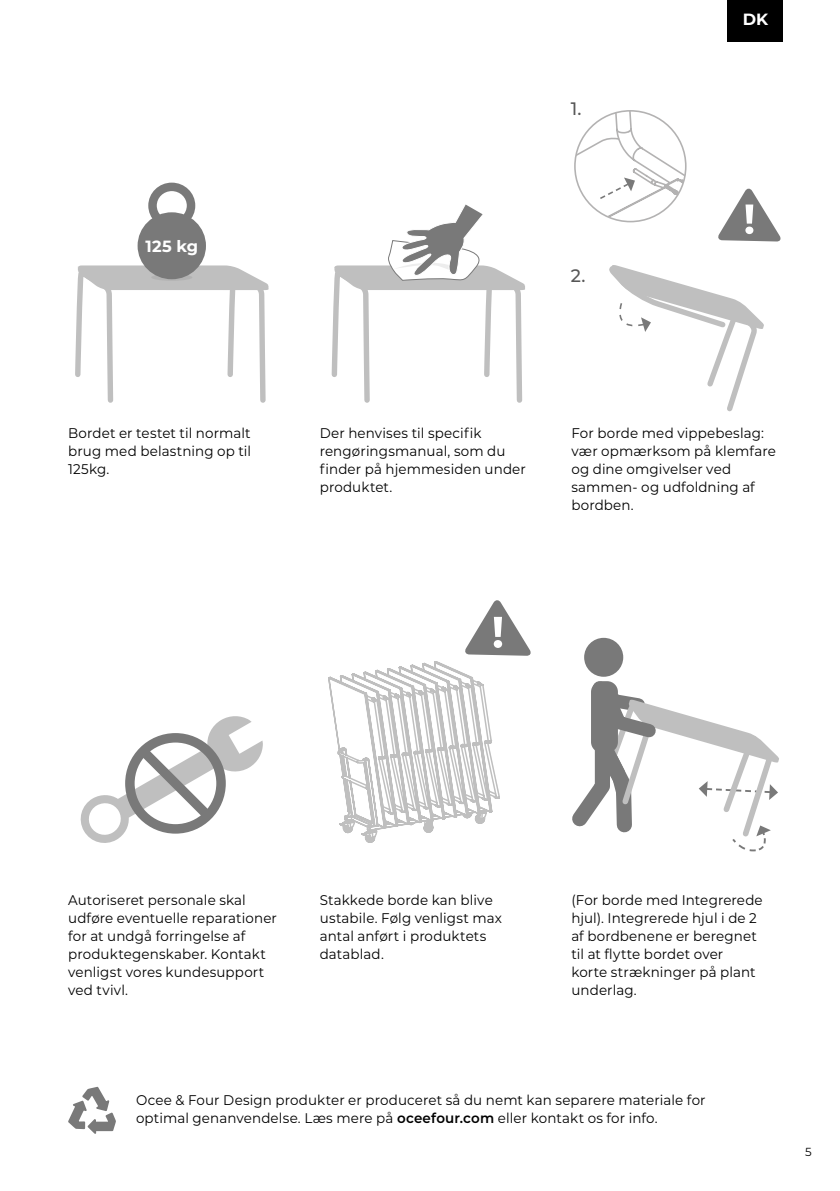
<style>
.page{position:relative;width:840px;height:1191px;background:#fff}
.page>*{position:absolute;margin:0;border:0;box-sizing:border-box;transform-origin:0 0}
.t1{font:500 18px "Montserrat";color:#000}
.t2{font:700 16.2px "Montserrat";letter-spacing:.01em;color:#fff}
.t3{font:14px/18px "Montserrat";letter-spacing:.01em;color:#000;scale:.96 1}
.t4{font:11.6px "Montserrat";color:#000}
.s1{font-weight:600}
</style>
<div class="page">
<div style="left:727px;top:0;width:55px;height:41px;background:#000"></div>
<svg style="left:68px;top:1086px;width:48px;height:48px"></svg>
<svg style="left:80px;top:716px;width:183px;height:127px"></svg>
<svg style="left:718px;top:188px;width:63px;height:53px"></svg>
<svg style="left:331px;top:204px;width:194px;height:199px"></svg>
<svg style="left:75px;top:264px;width:194px;height:139px"></svg>
<svg style="left:151px;top:274px;width:41px;height:7px"></svg>
<div style="left:137px;top:212px;width:69px;height:67px;background:#797979;border-radius:50%"></div>
<div style="left:148px;top:183px;width:47px;height:46px;border:8px solid #797979;border-radius:50%"></div>
<svg style="left:328px;top:600px;width:203px;height:243px"></svg>
<div style="left:583px;top:638px;width:40px;height:39px;background:#797979;border-radius:50%"></div>
<svg style="left:572px;top:669px;width:206px;height:183px"></svg>
<svg style="left:609px;top:265px;width:154px;height:147px"></svg>
<svg style="left:574px;top:111px;width:111px;height:111px"></svg>
<p class="t2" style="left:145px;top:235px;width:54px">125 kg</p>
<p class="t1" style="left:570px;top:96px;width:12px">1.</p>
<p class="t1" style="left:570px;top:263px;width:16px">2.</p>
<p class="t2" style="left:742px;top:8px;width:27px">DK</p>
<p class="t3" style="left:68px;top:423px;width:192px;text-align:justify">Bordet er testet til normalt brug med belastning op til 125kg.</p>
<p class="t3" style="left:319px;top:423px;width:216px">Der henvises til specifik rengøringsmanual, som du finder på hjemmesiden under produktet.</p>
<p class="t3" style="left:571px;top:423px;width:215px">For borde med vippebeslag: vær opmærksom på klemfare og dine omgivelser ved sammen- og udfoldning af bordben.</p>
<p class="t3" style="left:68px;top:890px;width:219px">Autoriseret personale skal udføre eventuelle reparationer for at undgå forringelse af produktegenskaber. Kontakt venligst vores kundesupport ved tvivl.</p>
<p class="t3" style="left:319px;top:890px;width:191px">Stakkede borde kan blive ustabile. Følg venligst max antal anført i produktets datablad.</p>
<p class="t3" style="left:571px;top:890px;width:201px">(For borde med Integrerede hjul). Integrerede hjul i de 2 af bordbenene er beregnet til at flytte bordet over korte strækninger på plant underlag.</p>
<p class="t3" style="left:136px;top:1090px;width:594px">Ocee &amp; Four Design produkter er produceret så du nemt kan separere materiale for optimal genanvendelse. Læs mere på <span class="s1">oceefour.com</span> eller kontakt os for info.</p>
<p class="t4" style="left:804px;top:1143px;width:8px">5</p>
</div>
